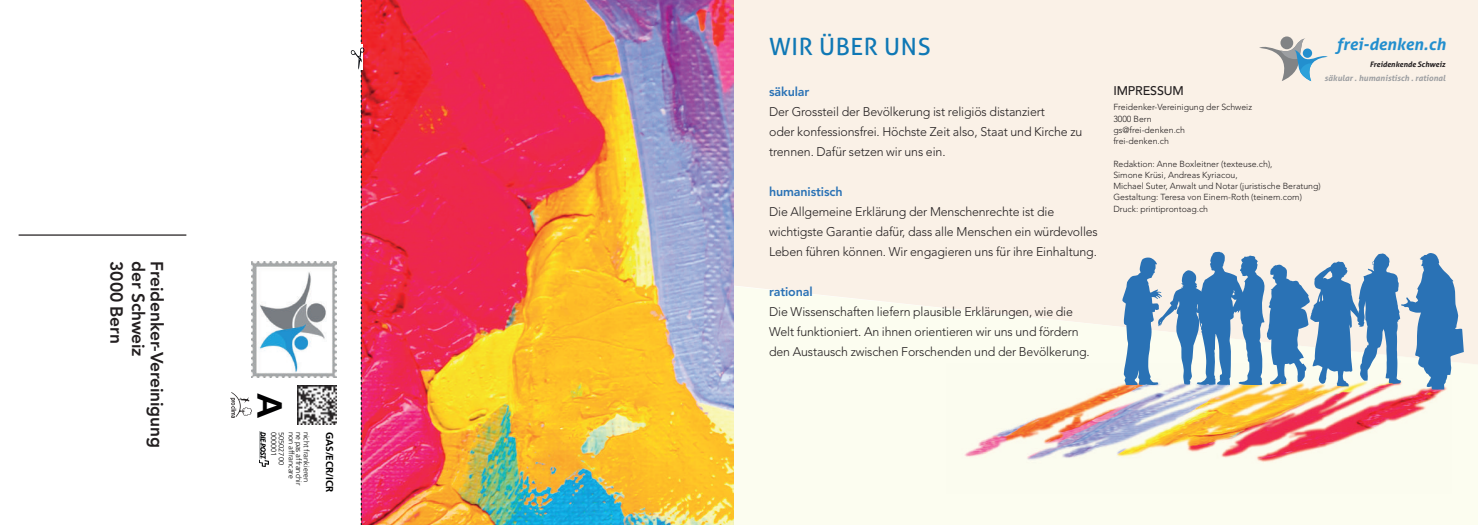
<style>
.page{position:relative;width:1478px;height:525px;background:#fff}
.page>*{position:absolute;margin:0;border:0;box-sizing:border-box;transform-origin:0 0}
.t1{font:700 35px "Frutiger";color:#000001}
.t2{font:23.75px "Aller";letter-spacing:.025em;color:#0f78b5}
.t3{font:800 17.5px "Avenir LT";letter-spacing:-.01em;color:#231f20}
.t4{font:italic 700 16.5px "Aller";color:#238fce}
.t5{font:300 12.5px/20px "Avenir LT";letter-spacing:-.01em;color:#231f20}
.t6{font:800 12.5px "Avenir LT";letter-spacing:-.01em;color:#2a72b5}
.t7{font:500 12.5px "Avenir LT";letter-spacing:-.01em;color:#231f20}
.t8{font:700 10px "Frutiger";color:#000001}
.t9{font:300 8.75px/11.2px "Avenir LT";color:#231f20}
.t10{font:italic 700 8.25px "Aller";color:#9d9fa2}
.t11{font:italic 700 7.62px "Aller";color:#231f20}
.t12{font:300 7.5px "Frutiger";color:#000001}
</style>
<div class="page">
<div style="left:733px;top:0;width:745px;height:364px;background:#faf1e7"></div>
<svg style="left:734px;top:286px;width:744px;height:238px;fill:#fcfdf0"></svg>
<img style="left:946px;top:363px;width:506px;height:130px">
<svg style="left:1122px;top:251px;width:356px;height:138px;background:#8dafcc"></svg>
<svg style="left:1280px;top:36px;width:13px;height:13px"></svg>
<svg style="left:1259px;top:38px;width:68px;height:43px;background:#c8d0d1"></svg>
<img style="left:364px;top:0;width:369px;height:524px">
<svg style="left:351px;top:0;width:13px;height:524px"></svg>
<hr style="left:19px;top:234px;width:167px;height:1px;background:#231f20">
<img style="left:251px;top:261px;width:85px;height:116px">
<img style="left:297px;top:385px;width:39px;height:39px">
<img style="left:230px;top:392px;width:21px;height:25px">
<img style="left:260px;top:431px;width:9px;height:35px">
<h3 class="t3" style="left:127px;top:261px;width:84px;rotate:90deg">3000 Bern</h3>
<h3 class="t3" style="left:149px;top:261px;width:97px;rotate:90deg">der Schweiz</h3>
<h3 class="t3" style="left:167px;top:261px;width:188px;rotate:90deg">Freidenker-Vereinigung</h3>
<h1 class="t1" style="left:290px;top:392px;width:27px;rotate:90deg">A</h1>
<p class="t12" style="left:278px;top:431px;width:27px;rotate:90deg">000001</p>
<p class="t12" style="left:286px;top:431px;width:35px;rotate:90deg">50502700</p>
<p class="t12" style="left:296px;top:431px;width:49px;rotate:90deg">non affrancare</p>
<p class="t12" style="left:303px;top:431px;width:55px;rotate:90deg">ne pas affranchir</p>
<p class="t12" style="left:311px;top:431px;width:52px;rotate:90deg">nicht frankieren</p>
<p class="t8" style="left:336px;top:431px;width:62px;rotate:90deg">GAS/ECR/ICR</p>
<h2 class="t2" style="left:769px;top:32px;width:163px">WIR ÜBER UNS</h2>
<p class="t6" style="left:769px;top:84px;width:42px">säkular</p>
<p class="t5" style="left:769px;top:101px;width:315px">Der Grossteil der Bevölkerung ist religiös distanziert<br>oder konfessionsfrei. Höchste Zeit also, Staat und Kirche zu trennen. Dafür setzen wir uns ein.</p>
<p class="t6" style="left:769px;top:184px;width:75px">humanistisch</p>
<p class="t5" style="left:769px;top:201px;width:330px">Die Allgemeine Erklärung der Menschenrechte ist die wichtigste Garantie dafür, dass alle Menschen ein würdevolles<br>Leben führen können. Wir engagieren uns für ihre Einhaltung.</p>
<p class="t6" style="left:769px;top:284px;width:45px">rational</p>
<p class="t5" style="left:769px;top:301px;width:322px">Die Wissenschaften liefern plausible Erklärungen, wie die<br>Welt funktioniert. An ihnen orientieren wir uns und fördern den Austausch zwischen Forschenden und der Bevölkerung.</p>
<h3 class="t4" style="left:1336px;top:34px;width:110px">frei-denken.ch</h3>
<p class="t11" style="left:1369px;top:59px;width:77px">Freidenkende Schweiz</p>
<p class="t10" style="left:1324px;top:72px;width:123px">säkular . humanistisch . rational</p>
<p class="t7" style="left:1113px;top:84px;width:72px">IMPRESSUM</p>
<p class="t9" style="left:1113px;top:102px;width:140px">Freidenker-Vereinigung der Schweiz<br>3000 Bern<br>gs@frei-denken.ch<br>frei-denken.ch</p>
<p class="t9" style="left:1113px;top:158px;width:209px">Redaktion: Anne Boxleitner (texteuse.ch),<br>Simone Krüsi, Andreas Kyriacou,<br>Michael Suter, Anwalt und Notar (juristische Beratung)<br>Gestaltung: Teresa von Einem-Roth (teinem.com)<br>Druck: printiprontoag.ch</p>
</div>
